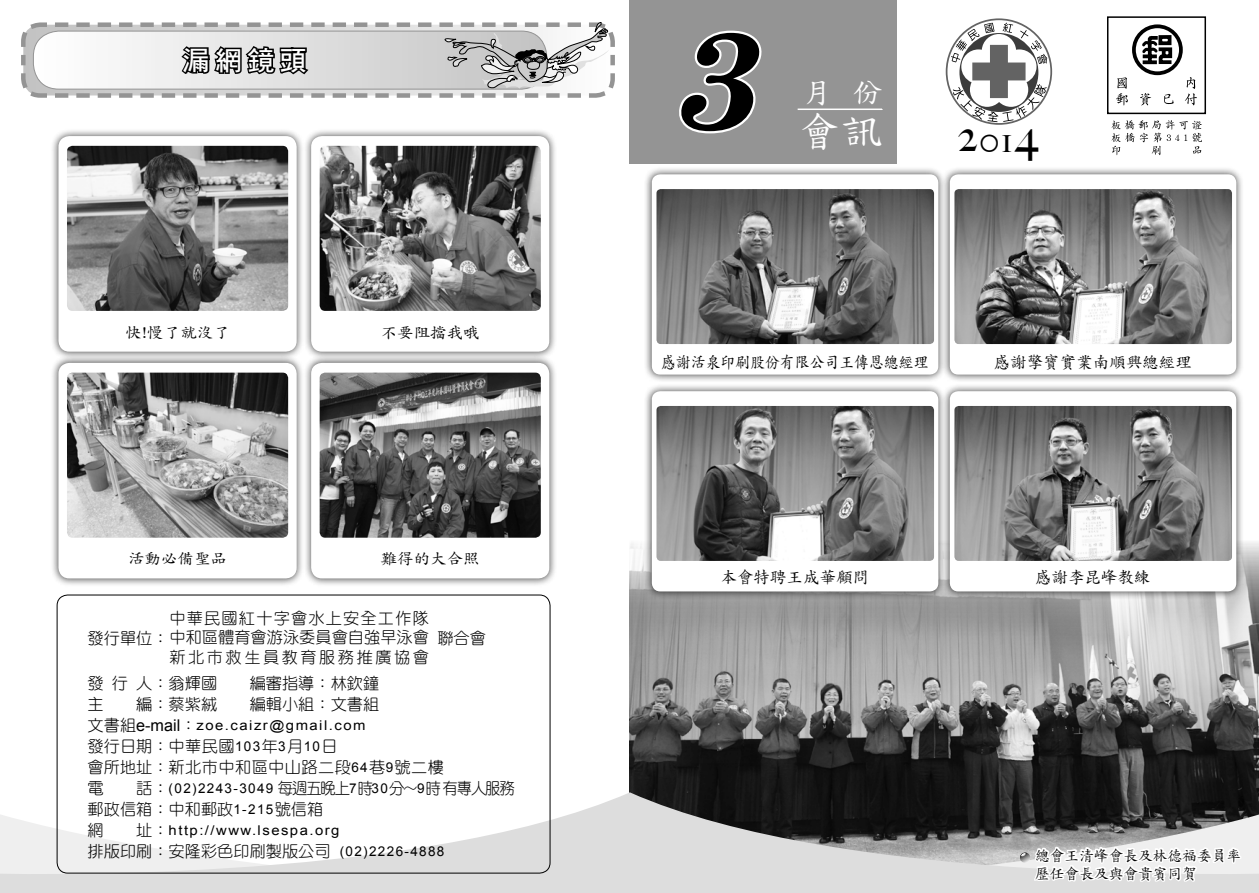
<style>
.page{position:relative;width:1259px;height:893px;background:#fff}
.page>*{position:absolute;margin:0;border:0;box-sizing:border-box;transform-origin:0 0}
.t1{font:italic 700 138.3px "Century Schoolbook";color:#000;scale:1.13 1}
.t2{font:500 45px "Big Caslon";color:#000}
.t3{font:42px "DF Biao Kai Shu Std W5";color:#fff}
.t4{font:30px "DF Biao Kai Shu Std W5";color:#fff}
.t5{font:27px "DF Hei Std W7";color:#fff}
.t6{font:16.5px "DF Kai Shu Std W5";color:#000}
.t7{font:16.5px "DF Kai Shu Std W5";color:#000;scale:.9 1}
.t8{font:16.2px/21px "DF Yuan Std W3";color:#000}
.t9{font:16.2px/20px "DF Yuan Std W3";letter-spacing:.07em;color:#000;text-align:right}
.t10{font:15.6px "DF Kai Shu Std W5";color:#000;scale:1.05 1}
.t11{font:15px/18px "DF Kai Shu Std W5";color:#000}
.t12{font:13.5px "Arial";letter-spacing:.1em;color:#000;scale:1.1 1}
.s1{font-family:"DF Yuan Std W3";font-size:16.2px}
.s2{font-size:16.2px}
.s3{font-family:"Arial";font-size:13.5px}
.s4{font-size:36px}
</style>
<div class="page">
<img style="left:629px;top:542px;width:630px;height:250px">
<div style="left:1107px;top:16px;width:99px;height:98px;border:2px solid #000"></div>
<svg style="left:1111px;top:120px;width:91px;height:35px"></svg>
<svg style="left:1116px;top:24px;width:81px;height:82px"></svg>
<div style="left:629px;top:0;width:268px;height:163px;background:#949494"></div>
<hr style="left:797px;top:109px;width:85px;height:1px;background:#fff">
<svg style="left:0;top:792px;width:1259px;height:101px"></svg>
<div style="left:57px;top:595px;width:493px;height:278px;border:1px solid #000;border-radius:11px"></div>
<div style="left:941px;top:166px;width:309px;height:223px;background:#000;opacity:.75"></div>
<div style="left:949px;top:174px;width:287px;height:201px;background:#fff;border-radius:9px"></div>
<div style="left:643px;top:166px;width:309px;height:223px;background:#000;opacity:.75"></div>
<div style="left:652px;top:174px;width:286px;height:201px;background:#fff;border-radius:9px"></div>
<img style="left:954px;top:189px;width:278px;height:155px">
<img style="left:656px;top:189px;width:278px;height:155px">
<div style="left:941px;top:383px;width:309px;height:223px;background:#000;opacity:.75"></div>
<div style="left:949px;top:391px;width:287px;height:200px;background:#fff;border-radius:9px"></div>
<div style="left:643px;top:383px;width:309px;height:223px;background:#000;opacity:.75"></div>
<div style="left:652px;top:391px;width:286px;height:200px;background:#fff;border-radius:9px"></div>
<img style="left:954px;top:406px;width:278px;height:155px">
<img style="left:656px;top:406px;width:278px;height:155px">
<svg style="left:1019px;top:805px;width:224px;height:88px"></svg>
<svg style="left:679px;top:30px;width:83px;height:104px"></svg>
<svg style="left:945px;top:18px;width:107px;height:107px"></svg>
<div style="left:50px;top:128px;width:262px;height:238px;background:#000;opacity:.75"></div>
<div style="left:58px;top:136px;width:239px;height:216px;background:#fff;border-radius:11px"></div>
<div style="left:50px;top:355px;width:262px;height:238px;background:#000;opacity:.75"></div>
<div style="left:58px;top:363px;width:239px;height:215px;background:#fff;border-radius:11px"></div>
<div style="left:303px;top:128px;width:261px;height:238px;background:#000;opacity:.75"></div>
<div style="left:311px;top:136px;width:238px;height:216px;background:#fff;border-radius:11px"></div>
<div style="left:303px;top:355px;width:261px;height:238px;background:#000;opacity:.75"></div>
<div style="left:311px;top:363px;width:238px;height:215px;background:#fff;border-radius:11px"></div>
<img style="left:320px;top:373px;width:221px;height:165px">
<img style="left:320px;top:146px;width:221px;height:165px">
<svg style="left:21px;top:22px;width:594px;height:76px"></svg>
<img style="left:67px;top:373px;width:221px;height:165px">
<img style="left:67px;top:146px;width:221px;height:165px">
<h3 class="t5" style="left:183px;top:46px;width:126px">漏網鏡頭</h3>
<p class="t10" style="left:125px;top:324px;width:101px">快!慢了就沒了</p>
<p class="t10" style="left:381px;top:324px;width:96px">不要阻擋我哦</p>
<p class="t10" style="left:128px;top:550px;width:96px">活動必備聖品</p>
<p class="t10" style="left:381px;top:550px;width:96px">難得的大合照</p>
<p class="t9" style="left:88px;top:607px;width:343px">中華民國紅十字會水上安全工作隊<br>發行單位：中和區體育會游泳委員會自強早泳會新北市救生員教育服務推廣協會</p>
<p class="t8" style="left:437px;top:627px;width:50px">聯合會</p>
<p class="t8" style="left:88px;top:672px;width:131px">發行人：翁輝國</p>
<p class="t8" style="left:250px;top:672px;width:131px">編審指導：林欽鐘</p>
<p class="t8" style="left:88px;top:693px;width:131px">主　　編：蔡紫絨</p>
<p class="t8" style="left:250px;top:693px;width:131px">編輯小組：文書組</p>
<p class="t12" style="left:88px;top:716px;width:254px"><span class="s1">文書組</span><span class="s2">e-mail</span><span class="s1">：</span>zoe.caizr@gmail.com</p>
<p class="t8" style="left:88px;top:735px;width:429px">發行日期：中華民國<span class="s3">103</span>年<span class="s3">3</span>月<span class="s3">10</span>日<br>會所地址：新北市中和區中山路二段<span class="s3">64</span>巷<span class="s3">9</span>號二樓<br>電　　話：<span class="s3">(02)2243-3049</span> 每週五晚上<span class="s3">7</span>時<span class="s3">30</span>分∼<span class="s3">9</span>時有專人服務郵政信箱：中和郵政<span class="s3">1-215</span>號信箱</p>
<p class="t12" style="left:88px;top:821px;width:230px"><span class="s1">網　　址：</span>http://www.lsespa.org</p>
<p class="t8" style="left:88px;top:840px;width:358px">排版印刷：安隆彩色印刷製版公司 <span class="s3">(02)2226-4888</span></p>
<h1 class="t1" style="left:667px;top:-4px;width:112px">3</h1>
<h3 class="t4" style="left:803px;top:76px;width:81px">月 份</h3>
<h3 class="t3" style="left:798px;top:108px;width:87px">會訊</h3>
<h2 class="t2" style="left:957px;top:109px;width:83px">2<span class="s4">01</span>4</h2>
<p class="t7" style="left:661px;top:353px;width:298px">感謝活泉印刷股份有限公司王傳恩總經理</p>
<p class="t6" style="left:993px;top:353px;width:199px">感謝擎寶實業南順興總經理</p>
<p class="t6" style="left:720px;top:568px;width:150px">本會特聘王成華顧問</p>
<p class="t6" style="left:1035px;top:568px;width:117px">感謝李昆峰教練</p>
<p class="t11" style="left:1035px;top:846px;width:207px">總會王清峰會長及林德福委員率歷任會長及與會貴賓同賀</p>
</div>
